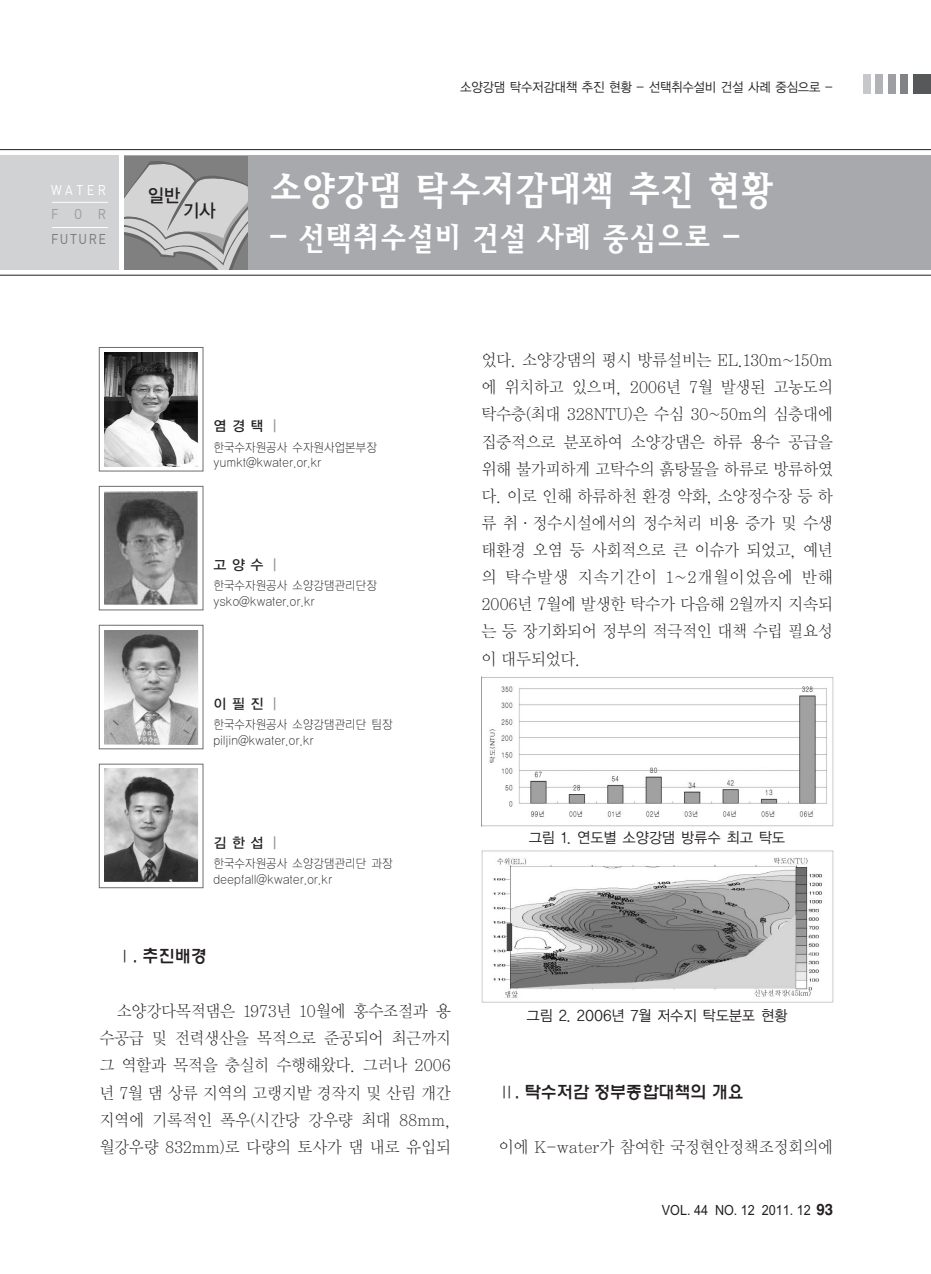
<style>
.page{position:relative;width:931px;height:1274px;background:#fff}
.page>*{position:absolute;margin:0;border:0;box-sizing:border-box;transform-origin:0 0}
.t1{font:38.5px "Bird M";letter-spacing:-.1em;color:#fff;scale:.96 1}
.t2{font:31.5px "Bird M";letter-spacing:-.1em;color:#fff;scale:.96 1}
.t3{font:18.38px "YGO13";color:#231f20;scale:.95 1}
.t4{font:500 17.5px "HY Wul Nun";letter-spacing:-.03em;color:#231f20;scale:.95 1}
.t5{font:16.62px/27.1px "Y Mj O11";letter-spacing:-.065em;color:#231f20;text-align:justify;scale:.95 1}
.t6{font:14.88px "YGO12";letter-spacing:-.07em;color:#231f20;scale:.95 1}
.t7{font:14px "Arial";color:#231f20;scale:.9 1}
.t8{font:14px "YGO13";letter-spacing:.35em;color:#231f20}
.t9{font:14px "DIN";letter-spacing:.12em;color:#76787b;scale:.9 1}
.t10{font:14px "DIN";letter-spacing:.275em;color:#fff;scale:.9 1}
.t11{font:14px "DIN";color:#999b9e;scale:.9 1}
.t12{font:13.12px "YGO12";letter-spacing:-.085em;color:#231f20;scale:.93 1}
.t13{font:12.25px/15.8px "YGO11";letter-spacing:-.04em;color:#231f20;scale:.9 1}
.t14{font:12.25px/15.8px "YGO11";letter-spacing:-.02em;color:#231f20;scale:.9 1}
.s1{font-family:"J Cbg K";color:#939598}
.s2{font-family:"Helvetica";font-weight:700;font-size:15.75px}
</style>
<div class="page">
<div style="left:124px;top:156px;width:807px;height:114px;background:#a8a9ad"></div>
<svg style="left:125px;top:158px;width:123px;height:112px;background:#b0b0b0"></svg>
<div style="left:0;top:156px;width:119px;height:114px;background:#d1d2d4"></div>
<hr style="left:0;top:149px;width:931px;height:1px;background:#231f20">
<hr style="left:0;top:275px;width:931px;height:1px;background:#231f20">
<hr style="left:52px;top:202px;width:56px;height:1px;background:#fff">
<hr style="left:52px;top:227px;width:56px;height:1px;background:#fff">
<div style="left:913px;top:74px;width:18px;height:20px;background:#57585a"></div>
<div style="left:901px;top:74px;width:7px;height:20px;background:#808285"></div>
<div style="left:888px;top:74px;width:8px;height:20px;background:#9d9fa2"></div>
<div style="left:876px;top:74px;width:7px;height:20px;background:#b2b3b7"></div>
<div style="left:863px;top:74px;width:8px;height:20px;background:#c7c8ca"></div>
<div style="left:99px;top:625px;width:104px;height:124px;border:1px solid #6c6d70"></div>
<img style="left:104px;top:630px;width:94px;height:114px">
<div style="left:99px;top:764px;width:104px;height:124px;border:1px solid #6c6d70"></div>
<img style="left:104px;top:769px;width:94px;height:113px">
<img style="left:481px;top:676px;width:352px;height:151px">
<img style="left:481px;top:851px;width:352px;height:152px">
<div style="left:99px;top:347px;width:104px;height:124px;border:1px solid #6c6d70"></div>
<img style="left:104px;top:352px;width:94px;height:114px">
<div style="left:99px;top:486px;width:104px;height:124px;border:1px solid #6c6d70"></div>
<img style="left:104px;top:491px;width:94px;height:114px">
<p class="t10" style="left:51px;top:185px;width:63px">WATER</p>
<p class="t3" style="left:147px;top:187px;width:37px">일반</p>
<p class="t11" style="left:51px;top:209px;width:63px">FOR</p>
<p class="t9" style="left:51px;top:234px;width:63px">FUTURE</p>
<p class="t3" style="left:183px;top:202px;width:37px">기사</p>
<p class="t12" style="left:460px;top:81px;width:403px">소양강댐 탁수저감대책 추진 현황 - 선택취수설비 건설 사례 중심으로 -</p>
<h1 class="t1" style="left:267px;top:173px;width:531px">소양강댐 탁수저감대책 추진 현황</h1>
<h2 class="t2" style="left:267px;top:224px;width:496px">- 선택취수설비 건설 사례 중심으로 -</h2>
<p class="t8" style="left:213px;top:419px;width:69px">염경택<span class="s1">｜</span></p>
<p class="t13" style="left:213px;top:440px;width:184px">한국수자원공사 수자원사업본부장 yumkt@kwater.or.kr</p>
<p class="t8" style="left:213px;top:558px;width:69px">고양수<span class="s1">｜</span></p>
<p class="t13" style="left:213px;top:579px;width:184px">한국수자원공사 소양강댐관리단장 ysko@kwater.or.kr</p>
<p class="t8" style="left:213px;top:697px;width:69px">이필진<span class="s1">｜</span></p>
<p class="t13" style="left:213px;top:718px;width:201px">한국수자원공사 소양강댐관리단 팀장 piljin@kwater.or.kr</p>
<p class="t5" style="left:481px;top:348px;width:372px">었다. 소양강댐의 평시 방류설비는 EL.130m~150m 에 위치하고 있으며, 2006년 7월 발생된 고농도의 탁수층(최대 328NTU)은 수심 30~50m의 심층대에 집중적으로 분포하여 소양강댐은 하류 용수 공급을 위해 불가피하게 고탁수의 흙탕물을 하류로 방류하였 다. 이로 인해 하류하천 환경 악화, 소양정수장 등 하 류 취·정수시설에서의 정수처리 비용 증가 및 수생 태환경 오염 등 사회적으로 큰 이슈가 되었고, 예년 의 탁수발생 지속기간이 1~2개월이었음에 반해 2006년 7월에 발생한 탁수가 다음해 2월까지 지속되 는 등 장기화되어 정부의 적극적인 대책 수립 필요성 이 대두되었다.</p>
<p class="t8" style="left:213px;top:836px;width:69px">김한섭<span class="s1">｜</span></p>
<p class="t14" style="left:213px;top:856px;width:201px">한국수자원공사 소양강댐관리단 과장 deepfall@kwater.or.kr</p>
<p class="t4" style="left:116px;top:949px;width:97px">Ⅰ. 추진배경</p>
<p class="t5" style="left:99px;top:999px;width:372px;text-indent:17px">소양강다목적댐은 1973년 10월에 홍수조절과 용 수공급 및 전력생산을 목적으로 준공되어 최근까지 그 역할과 목적을 충실히 수행해왔다. 그러나 2006 년 7월 댐 상류 지역의 고랭지밭 경작지 및 산림 개간 지역에 기록적인 폭우(시간당 강우량 최대 88mm, 월강우량 832mm)로 다량의 토사가 댐 내로 유입되</p>
<p class="t6" style="left:529px;top:831px;width:272px">그림 1. 연도별 소양강댐 방류수 최고 탁도</p>
<p class="t6" style="left:526px;top:1008px;width:277px">그림 2. 2006년 7월 저수지 탁도분포 현황</p>
<p class="t4" style="left:498px;top:1084px;width:260px">Ⅱ. 탁수저감 정부종합대책의 개요</p>
<p class="t5" style="left:498px;top:1134px;width:354px">이에 K-water가 참여한 국정현안정책조정회의에</p>
<p class="t7" style="left:662px;top:1205px;width:192px">VOL. 44 NO. 12 2011. 12 <span class="s2">93</span></p>
</div>
